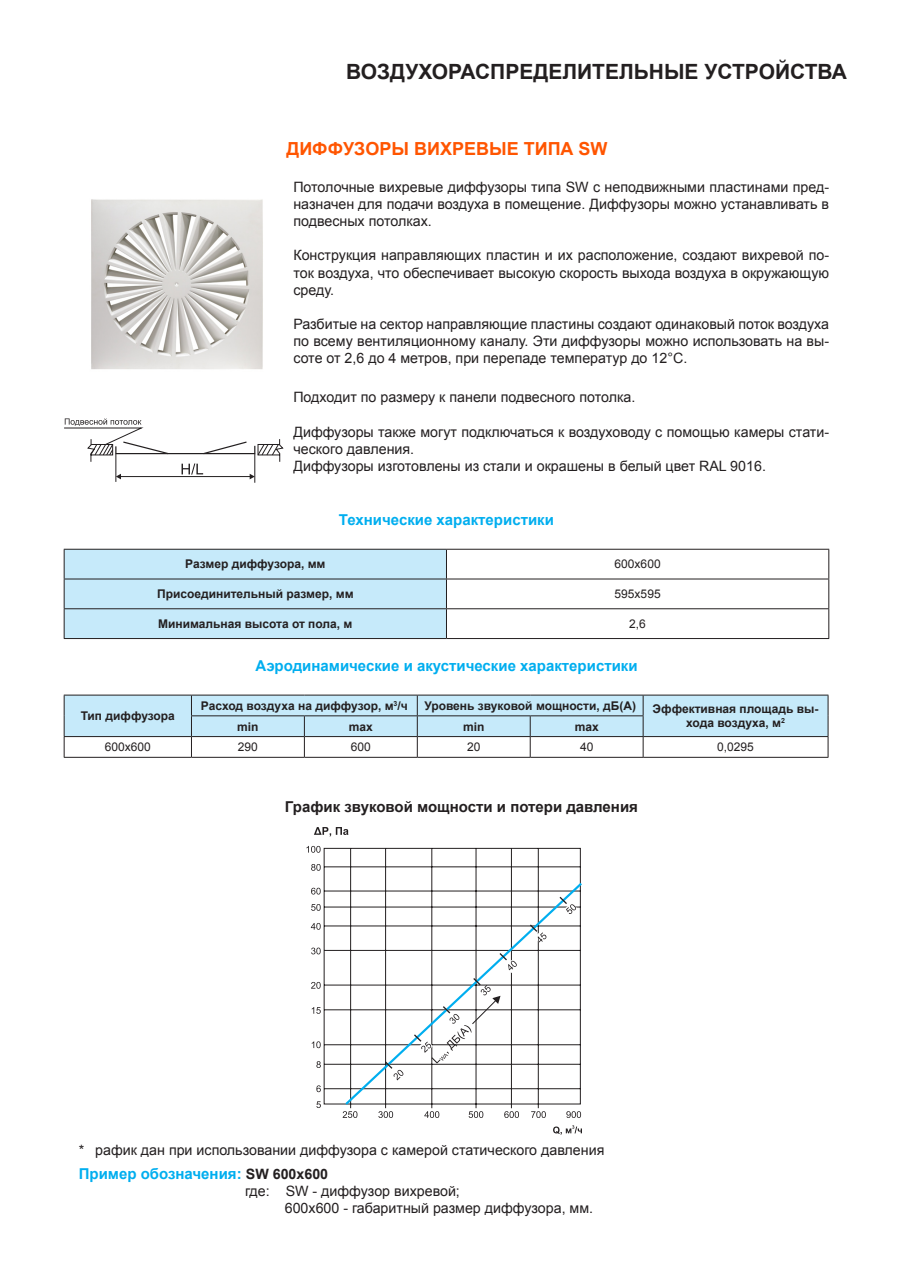
<style>
.page{position:relative;width:910px;height:1280px;background:#fff}
.page>*{position:absolute;margin:0;border:0;box-sizing:border-box;transform-origin:0 0}
.t1{font:700 21px "Arial";color:#231f20}
.Заголовок1{font:700 18px "Arial";color:#f50}
.ЗАГОЛОВОК{font:700 15px "Arial";color:#00aeef}
.t2{font:700 15px "Arial";color:#231f20}
.ОСНОВНОЙ{font:14.25px/17.1px "Arial";color:#231f20;text-align:justify}
.t3{font:700 12px/14.4px "Arial";color:#231f20;text-align:center}
.t4{font:12px "Arial";color:#231f20}
.s1{font-size:14.25px;color:#231f20}
</style>
<div class="page">
<svg style="left:64px;top:418px;width:220px;height:65px"></svg>
<img style="left:91px;top:199px;width:172px;height:171px">
<hr style="left:446px;top:549px;width:383px;height:1px;background:#231f20">
<hr style="left:446px;top:579px;width:383px;height:1px;background:#231f20">
<hr style="left:446px;top:608px;width:383px;height:1px;background:#231f20">
<hr style="left:64px;top:638px;width:382px;height:1px;background:#231f20">
<hr style="left:446px;top:638px;width:383px;height:1px;background:#231f20">
<div style="left:64px;top:549px;width:383px;height:89px;background:#c6eafa"></div>
<svg style="left:828px;top:550px;width:1px;height:88px"></svg>
<svg style="left:64px;top:695px;width:765px;height:62px"></svg>
<hr style="left:64px;top:757px;width:127px;height:1px;background:#231f20">
<hr style="left:191px;top:757px;width:113px;height:1px;background:#231f20">
<hr style="left:304px;top:757px;width:113px;height:1px;background:#231f20">
<hr style="left:417px;top:757px;width:113px;height:1px;background:#231f20">
<hr style="left:530px;top:757px;width:113px;height:1px;background:#231f20">
<hr style="left:643px;top:757px;width:185px;height:1px;background:#231f20">
<svg style="left:324px;top:848px;width:257px;height:261px"></svg>
<svg style="left:343px;top:880px;width:239px;height:227px"></svg>
<svg style="left:316px;top:1101px;width:5px;height:7px"></svg>
<svg style="left:316px;top:1085px;width:5px;height:7px"></svg>
<svg style="left:316px;top:1061px;width:5px;height:7px"></svg>
<svg style="left:312px;top:1041px;width:9px;height:7px"></svg>
<svg style="left:312px;top:1007px;width:9px;height:7px"></svg>
<svg style="left:311px;top:982px;width:10px;height:7px"></svg>
<svg style="left:311px;top:947px;width:10px;height:7px"></svg>
<svg style="left:311px;top:923px;width:10px;height:7px"></svg>
<svg style="left:311px;top:904px;width:10px;height:7px"></svg>
<svg style="left:311px;top:888px;width:10px;height:6px"></svg>
<svg style="left:311px;top:864px;width:10px;height:7px"></svg>
<svg style="left:306px;top:846px;width:15px;height:7px"></svg>
<svg style="left:343px;top:1111px;width:14px;height:7px"></svg>
<svg style="left:378px;top:1111px;width:15px;height:7px"></svg>
<svg style="left:424px;top:1111px;width:15px;height:7px"></svg>
<svg style="left:469px;top:1111px;width:14px;height:7px"></svg>
<svg style="left:504px;top:1111px;width:15px;height:7px"></svg>
<svg style="left:531px;top:1111px;width:15px;height:7px"></svg>
<svg style="left:566px;top:1111px;width:15px;height:7px"></svg>
<svg style="left:384px;top:895px;width:195px;height:185px"></svg>
<svg style="left:553px;top:1125px;width:29px;height:10px"></svg>
<svg style="left:314px;top:827px;width:34px;height:9px"></svg>
<h1 class="t1" style="left:346px;top:58px;width:502px">ВОЗДУХОРАСПРЕДЕЛИТЕЛЬНЫЕ УСТРОЙСТВА</h1>
<p class="Заголовок1" style="left:287px;top:137px;width:323px">ДИФФУЗОРЫ ВИХРЕВЫЕ ТИПА SW</p>
<p class="ОСНОВНОЙ" style="left:293px;top:179px;width:537px">Потолочные вихревые диффузоры типа SW с неподвижными пластинами пред&shy;назначен для подачи воздуха в помещение. Диффузоры можно устанавливать в подвесных потолках.</p>
<p class="ОСНОВНОЙ" style="left:293px;top:247px;width:537px">Конструкция направляющих пластин и их расположение, создают вихревой по&shy;ток воздуха, что обеспечивает высокую скорость выхода воздуха в окружающую среду.</p>
<p class="ОСНОВНОЙ" style="left:293px;top:315px;width:537px">Разбитые на сектор направляющие пластины создают одинаковый поток воздуха по всему вентиляционному каналу. Эти диффузоры можно использовать на вы&shy;соте от 2,6 до 4 метров, при перепаде температур до 12°С.</p>
<p class="ОСНОВНОЙ" style="left:293px;top:389px;width:344px">Подходит по размеру к панели подвесного потолка.</p>
<p class="ОСНОВНОЙ" style="left:293px;top:423px;width:537px">Диффузоры также могут подключаться к воздуховоду с помощью камеры стати&shy;ческого давления.</p>
<p class="ОСНОВНОЙ" style="left:293px;top:457px;width:474px">Диффузоры изготовлены из стали и окрашены в белый цвет RAL 9016.</p>
<p class="ЗАГОЛОВОК" style="left:339px;top:510px;width:217px">Технические характеристики</p>
<p class="t3" style="left:185px;top:557px;width:142px">Размер диффузора, мм</p>
<p class="t4" style="left:615px;top:556px;width:48px">600х600</p>
<p class="t3" style="left:157px;top:587px;width:198px">Присоединительный размер, мм</p>
<p class="t4" style="left:615px;top:586px;width:48px">595х595</p>
<p class="t3" style="left:158px;top:617px;width:196px">Минимальная высота от пола, м</p>
<p class="t4" style="left:629px;top:616px;width:18px">2,6</p>
<p class="ЗАГОЛОВОК" style="left:255px;top:656px;width:384px">Аэродинамические и акустические характеристики</p>
<p class="t3" style="left:81px;top:709px;width:96px">Тип диффузора</p>
<p class="t3" style="left:201px;top:699px;width:208px">Расход воздуха на диффузор, м<sup>3</sup>/ч</p>
<p class="t3" style="left:424px;top:699px;width:213px">Уровень звуковой мощности, дБ(А)</p>
<p class="t3" style="left:653px;top:702px;width:167px">Эффективная площадь вы&shy;хода воздуха, м<sup>2</sup></p>
<p class="t3" style="left:237px;top:719px;width:23px">min</p>
<p class="t3" style="left:349px;top:719px;width:26px">max</p>
<p class="t3" style="left:463px;top:719px;width:23px">min</p>
<p class="t3" style="left:575px;top:719px;width:26px">max</p>
<p class="t4" style="left:105px;top:739px;width:48px">600х600</p>
<p class="t4" style="left:238px;top:739px;width:22px">290</p>
<p class="t4" style="left:351px;top:739px;width:22px">600</p>
<p class="t4" style="left:467px;top:739px;width:15px">20</p>
<p class="t4" style="left:580px;top:739px;width:15px">40</p>
<p class="t4" style="left:717px;top:739px;width:38px">0,0295</p>
<p class="t2" style="left:285px;top:796px;width:355px">График звуковой мощности и потери давления</p>
<p class="ОСНОВНОЙ" style="left:79px;top:1142px;width:527px">* рафик дан при использовании диффузора с камерой статического давления</p>
<p class="ЗАГОЛОВОК" style="left:79px;top:1164px;width:251px">Пример обозначения: <span class="s1">SW 600х600</span></p>
<p class="ОСНОВНОЙ" style="left:285px;top:1183px;width:310px;text-indent:-40px">где: SW - диффузор вихревой;<br>600х600 - габаритный размер диффузора, мм.</p>
</div>
